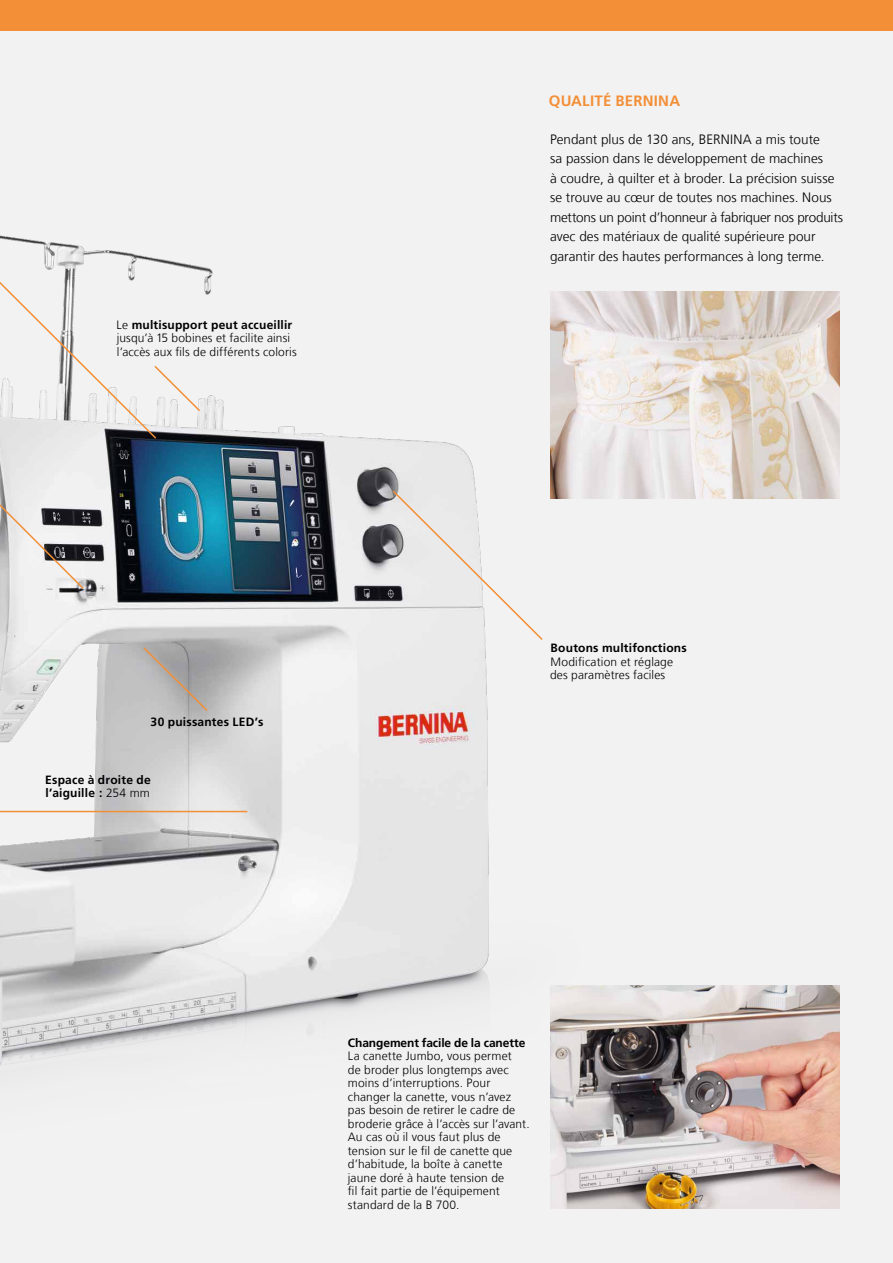
<style>
.page{position:relative;width:893px;height:1263px;background:#f2f2f2}
.page>*{position:absolute;margin:0;border:0;box-sizing:border-box;transform-origin:0 0}
.t1{font:700 15px "Frutiger LT Com";letter-spacing:.015em;color:#f38f37}
.t2{font:300 13.5px/19.5px "Frutiger LT Com";color:#000}
.t3{font:300 12px/13.5px "Frutiger LT Com";letter-spacing:.01em;color:#000}
.t4{font:700 12px/13.5px "Frutiger LT Com";letter-spacing:.015em;color:#000}
.t5{font:700 12px "Frutiger LT Com";letter-spacing:-.005em;color:#000}
.s1{font-weight:700}
.s2{font-weight:300}
</style>
<div class="page">
<img style="left:0;top:266px;width:635px;height:800px">
<img style="left:550px;top:986px;width:289px;height:223px">
<svg style="left:391px;top:489px;width:153px;height:152px"></svg>
<svg style="left:142px;top:646px;width:67px;height:67px;background:#afabaa"></svg>
<svg style="left:0;top:235px;width:202px;height:355px"></svg>
<hr style="left:0;top:811px;width:247px;height:1px;background:#f38f37">
<div style="left:0;top:0;width:893px;height:30px;background:#f38f37"></div>
<img style="left:550px;top:291px;width:289px;height:207px">
<p class="t3" style="left:117px;top:318px;width:182px">Le <span class="s1">multisupport peut accueillir </span>jusqu’à 15 bobines et facilite ainsi l’accès aux fils de différents coloris</p>
<p class="t1" style="left:549px;top:92px;width:133px">QUALITÉ BERNINA</p>
<p class="t2" style="left:550px;top:130px;width:295px">Pendant plus de 130 ans, BERNINA a mis toute<br>sa passion dans le développement de machines<br>à coudre, à quilter et à broder. La précision suisse se trouve au cœur de toutes nos machines. Nous mettons un point d’honneur à fabriquer nos produits avec des matériaux de qualité supérieure pour garantir des hautes performances à long terme.</p>
<p class="t4" style="left:151px;top:715px;width:114px">30 puissantes LED’s</p>
<p class="t4" style="left:45px;top:773px;width:107px">Espace à droite de l’aiguille : <span class="s2">254 mm</span></p>
<p class="t4" style="left:551px;top:641px;width:138px">Boutons multifonctions</p>
<p class="t3" style="left:550px;top:655px;width:125px">Modification et réglage des paramètres faciles</p>
<p class="t5" style="left:348px;top:1035px;width:179px">Changement facile de la canette</p>
<p class="t3" style="left:348px;top:1049px;width:183px">La canette Jumbo, vous permet<br>de broder plus longtemps avec moins d’interruptions. Pour changer la canette, vous n’avez pas besoin de retirer le cadre de broderie grâce à l’accès sur l’avant.<br>Au cas où il vous faut plus de tension sur le fil de canette que d’habitude, la boîte à canette jaune doré à haute tension de<br>fil fait partie de l’équipement standard de la B 700.</p>
</div>
